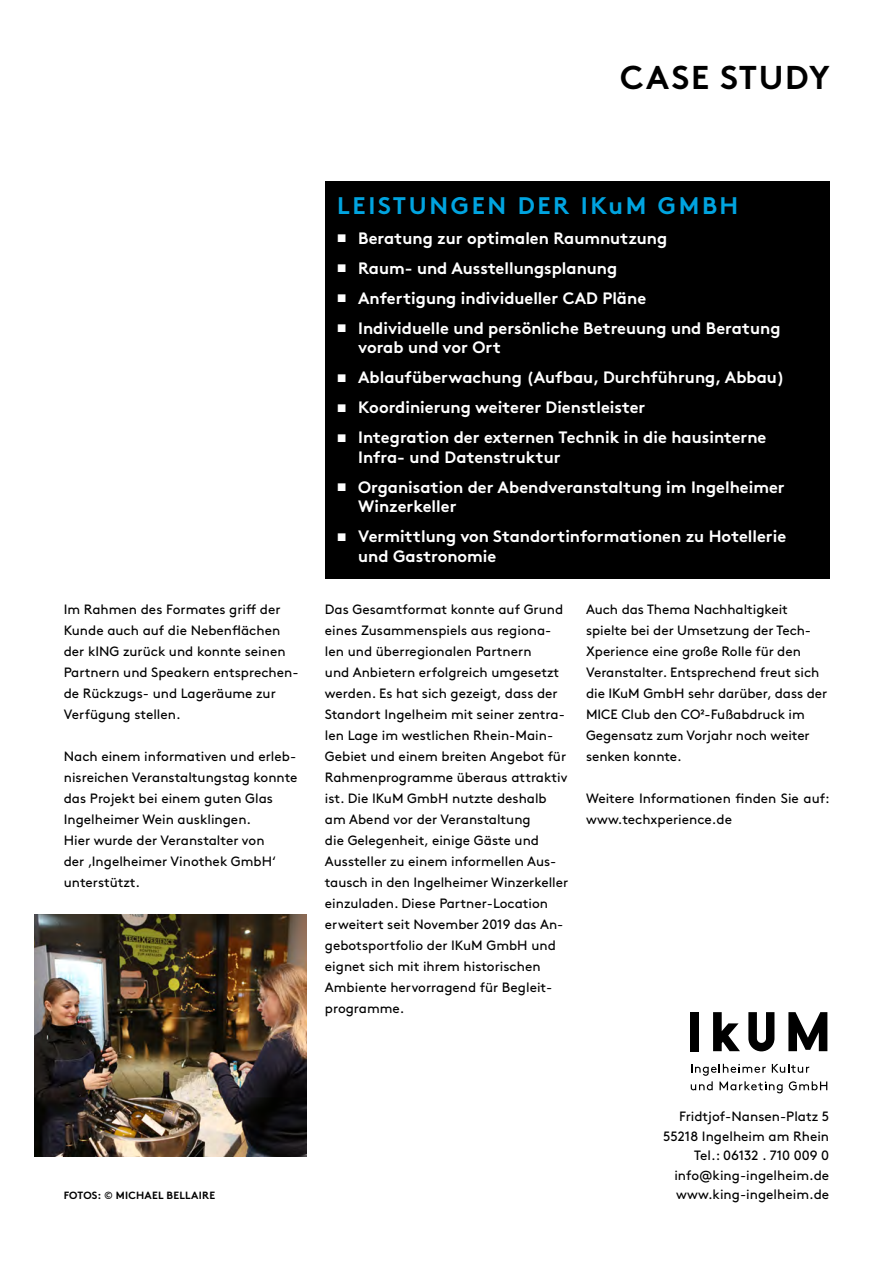
<style>
.page{position:relative;width:893px;height:1263px;background:#fff}
.page>*{position:absolute;margin:0;border:0;box-sizing:border-box;transform-origin:0 0}
.t1{font:700 33px "Brown Std";letter-spacing:.05em;color:#000}
.t2{font:700 24px "Brown Std";letter-spacing:.11em;color:#00a4e0}
.t3{font:700 16.5px/19.5px "Brown Std";color:#fff}
.t4{font:13.5px/21px "Brown Std";color:#000}
.t5{font:700 10.5px "Brown Std";letter-spacing:.02em;color:#000}
.s1{font-family:"Arial";font-weight:400}
</style>
<div class="page">
<svg style="left:788px;top:1012px;width:39px;height:39px"></svg>
<svg style="left:748px;top:1012px;width:26px;height:39px"></svg>
<div style="left:691px;top:1012px;width:8px;height:39px;background:#000"></div>
<svg style="left:713px;top:1012px;width:27px;height:39px"></svg>
<svg style="left:691px;top:1064px;width:136px;height:29px"></svg>
<div style="left:325px;top:181px;width:504px;height:397px;background:#000"></div>
<img style="left:34px;top:914px;width:272px;height:243px">
<h1 class="t1" style="left:620px;top:57px;width:211px">CASE STUDY</h1>
<p class="t4" style="left:64px;top:599px;width:236px">Im Rahmen des Formates griff der<br>Kunde auch auf die Nebenflächen der kING zurück und konnte seinen<br>Partnern und Speakern entsprechen&shy;de Rückzugs- und Lageräume zur<br>Verfügung stellen.</p>
<p class="t4" style="left:64px;top:746px;width:235px">Nach einem informativen und erleb&shy;nisreichen Veranstaltungstag konnte das Projekt bei einem guten Glas<br>Ingelheimer Wein ausklingen.<br>Hier wurde der Veranstalter von<br>der ‚Ingelheimer Vinothek GmbH‘ unterstützt.</p>
<h2 class="t2" style="left:337px;top:191px;width:403px">LEISTUNGEN DER IKuM GMBH</h2>
<p class="t3" style="left:337px;top:228px;width:332px"><span class="s1">■</span> Beratung zur optimalen Raumnutzung</p>
<p class="t3" style="left:337px;top:258px;width:282px"><span class="s1">■</span> Raum- und Ausstellungsplanung</p>
<p class="t3" style="left:337px;top:288px;width:311px"><span class="s1">■</span> Anfertigung individueller CAD Pläne</p>
<p class="t3" style="left:358px;top:318px;width:424px;text-indent:-21px"><span class="s1">■</span> Individuelle und persönliche Betreuung und Beratung vorab und vor Ort</p>
<p class="t3" style="left:337px;top:367px;width:449px"><span class="s1">■</span> Ablaufüberwachung (Aufbau, Durchführung, Abbau)</p>
<p class="t3" style="left:337px;top:397px;width:310px"><span class="s1">■</span> Koordinierung weiterer Dienstleister</p>
<p class="t3" style="left:358px;top:427px;width:410px;text-indent:-21px"><span class="s1">■</span> Integration der externen Technik in die hausinterne<br>Infra- und Datenstruktur</p>
<p class="t3" style="left:358px;top:477px;width:428px;text-indent:-21px"><span class="s1">■</span> Organisation der Abendveranstaltung im Ingelheimer<br>Winzerkeller</p>
<p class="t3" style="left:358px;top:526px;width:429px;text-indent:-21px"><span class="s1">■</span> Vermittlung von Standortinformationen zu Hotellerie und Gastronomie</p>
<p class="t4" style="left:325px;top:599px;width:245px">Das Gesamtformat konnte auf Grund eines Zusammenspiels aus regiona&shy;len und überregionalen Partnern<br>und Anbietern erfolgreich umgesetzt werden. Es hat sich gezeigt, dass der Standort Ingelheim mit seiner zentra&shy;len Lage im westlichen Rhein-Main-Gebiet und einem breiten Angebot für Rahmenprogramme überaus attraktiv ist. Die IKuM GmbH nutzte deshalb am Abend vor der Veranstaltung<br>die Gelegenheit, einige Gäste und Aussteller zu einem informellen Aus&shy;tausch in den Ingelheimer Winzerkeller einzuladen. Diese Partner-Location erweitert seit November 2019 das An&shy;gebotsportfolio der IKuM GmbH und eignet sich mit ihrem historischen Ambiente hervorragend für Begleit&shy;programme.</p>
<p class="t4" style="left:586px;top:599px;width:243px">Auch das Thema Nachhaltigkeit spielte bei der Umsetzung der Tech-<br>Xperience eine große Rolle für den<br>Veranstalter. Entsprechend freut sich die IKuM GmbH sehr darüber, dass der<br>MICE Club den CO²-Fußabdruck im<br>Gegensatz zum Vorjahr noch weiter senken konnte.</p>
<p class="t4" style="left:586px;top:788px;width:245px">Weitere Informationen finden Sie auf: www.techxperience.de</p>
<p class="t5" style="left:64px;top:1189px;width:153px">FOTOS: © MICHAEL BELLAIRE</p>
<p class="t4" style="left:663px;top:1107px;width:167px;line-height:19.5px;text-align:right">Fridtjof-Nansen-Platz 5<br>55218 Ingelheim am Rhein<br>Tel.: 06132 . 710 009 0 info@king-ingelheim.de www.king-ingelheim.de</p>
</div>
